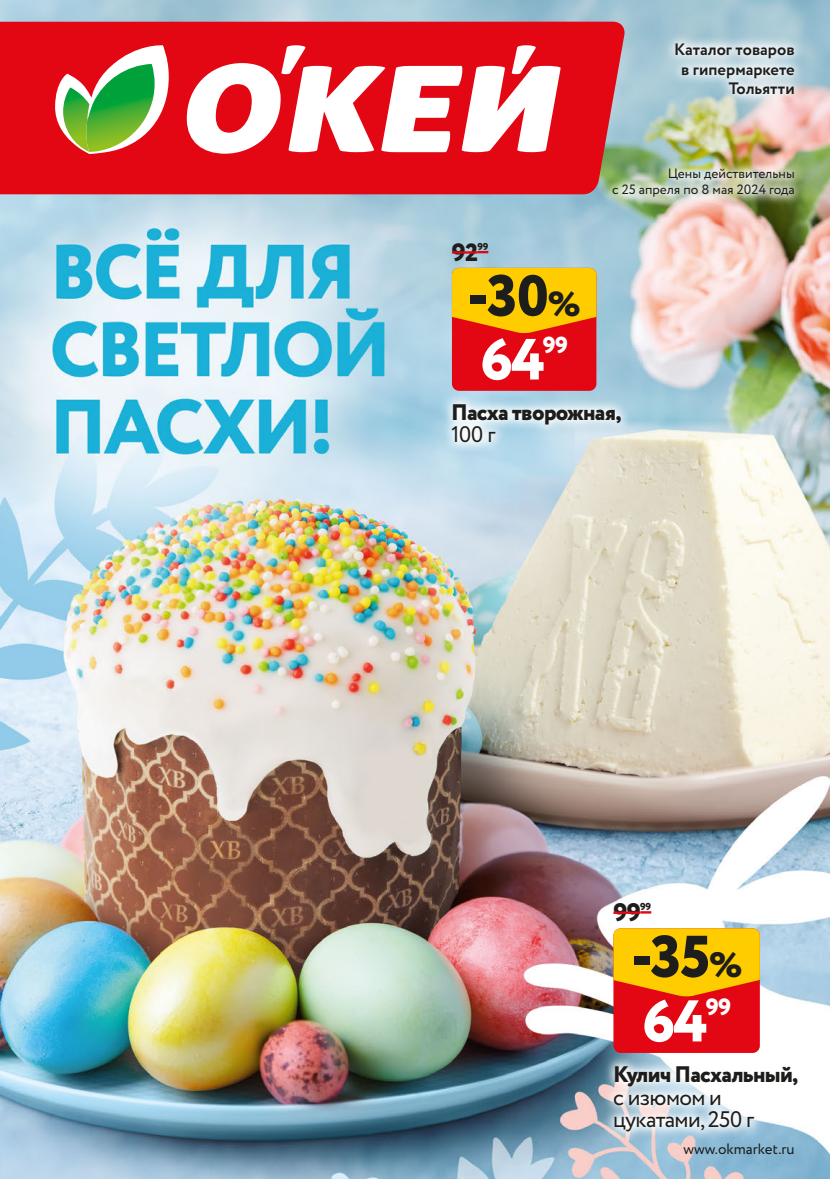
<style>
.page{position:relative;width:830px;height:1179px;background:#fff}
.page>*{position:absolute;margin:0;border:0;box-sizing:border-box;transform-origin:0 0}
.t1{font:800 58.8px "Circe";color:#1d1d1b}
.t2{font:800 58.8px "Circe";color:#fff}
.t3{font:800 57.9px "Circe";color:#1d1d1b}
.t4{font:800 57.9px "Circe";color:#fff}
.t5{font:800 25.35px "Circe";color:#1d1d1b}
.t6{font:800 25.05px "Circe";color:#1d1d1b}
.t7{font:800 23.55px "Circe";color:#fff}
.t8{font:800 23.25px "Circe";color:#fff}
.t9{font:800 22.5px "Circe";letter-spacing:-.03em;color:#1d1d1b}
.t10{font:22.5px/22.5px "Circe";letter-spacing:-.03em;color:#1d1d1b}
.t11{font:700 16.5px/19.8px "Circe";color:#1d1d1b;text-align:right}
.t12{font:15px "Circe";color:#1d1d1b}
.t13{font:13.5px/16.2px "Circe";color:#1d1d1b;text-align:right}
.t14{font:800 10.2px "Circe";color:#1d1d1b}
.t15{font:800 10.05px "Circe";color:#1d1d1b}
.s1{font-size:34.8px}
.s2{font-size:35.25px}
</style>
<div class="page">
<img style="left:0;top:0;width:830px;height:1179px">
<svg style="left:603px;top:1054px;width:206px;height:89px"></svg>
<div style="left:613px;top:928px;width:147px;height:125px;background:#e30613;border-radius:7px"></div>
<svg style="left:613px;top:928px;width:147px;height:68px;background:#fbb503"></svg>
<hr style="left:613px;top:911px;width:27px;height:3px;background:#e30613">
<svg style="left:640px;top:911px;width:11px;height:2px"></svg>
<svg style="left:441px;top:392px;width:191px;height:62px;background:#cbe2ec"></svg>
<div style="left:452px;top:268px;width:144px;height:123px;background:#e30613;border-radius:7px"></div>
<svg style="left:452px;top:268px;width:144px;height:65px;background:#fbb402"></svg>
<hr style="left:452px;top:251px;width:25px;height:3px;background:#e30613">
<svg style="left:477px;top:251px;width:11px;height:2px"></svg>
<div style="left:0;top:22px;width:624px;height:172px;background:#e30613"></div>
<svg style="left:186px;top:45px;width:375px;height:109px"></svg>
<svg style="left:55px;top:43px;width:114px;height:111px"></svg>
<svg style="left:664px;top:32px;width:142px;height:74px;background:#c7d9e0"></svg>
<img style="left:601px;top:157px;width:204px;height:51px">
<p class="t11" style="left:674px;top:40px;width:122px">Каталог товаров в гипермаркете<br>Тольятти</p>
<h3 class="t6" style="left:452px;top:235px;width:28px">92</h3>
<p class="t15" style="left:477px;top:239px;width:12px">99</p>
<h2 class="t3" style="left:468px;top:257px;width:115px">-30<span class="s1">%</span></h2>
<h2 class="t4" style="left:480px;top:320px;width:66px">64</h2>
<h3 class="t8" style="left:543px;top:330px;width:27px">99</h3>
<p class="t13" style="left:612px;top:166px;width:184px">Цены действительны<br>с 25 апреля по 8 мая 2024 года</p>
<h3 class="t9" style="left:451px;top:396px;width:172px">Пасха творожная,</h3>
<h3 class="t10" style="left:451px;top:424px;width:46px">100 г</h3>
<h3 class="t5" style="left:613px;top:895px;width:29px">99</h3>
<p class="t14" style="left:640px;top:899px;width:13px">99</p>
<h1 class="t1" style="left:631px;top:917px;width:113px">-35<span class="s2">%</span></h1>
<h1 class="t2" style="left:642px;top:981px;width:67px">64</h1>
<h3 class="t7" style="left:706px;top:991px;width:27px">99</h3>
<h3 class="t9" style="left:613px;top:1059px;width:187px">Кулич Пасхальный,</h3>
<h3 class="t10" style="left:613px;top:1086px;width:143px">с изюмом и цукатами, 250 г</h3>
<p class="t12" style="left:684px;top:1139px;width:113px">www.okmarket.ru</p>
</div>
